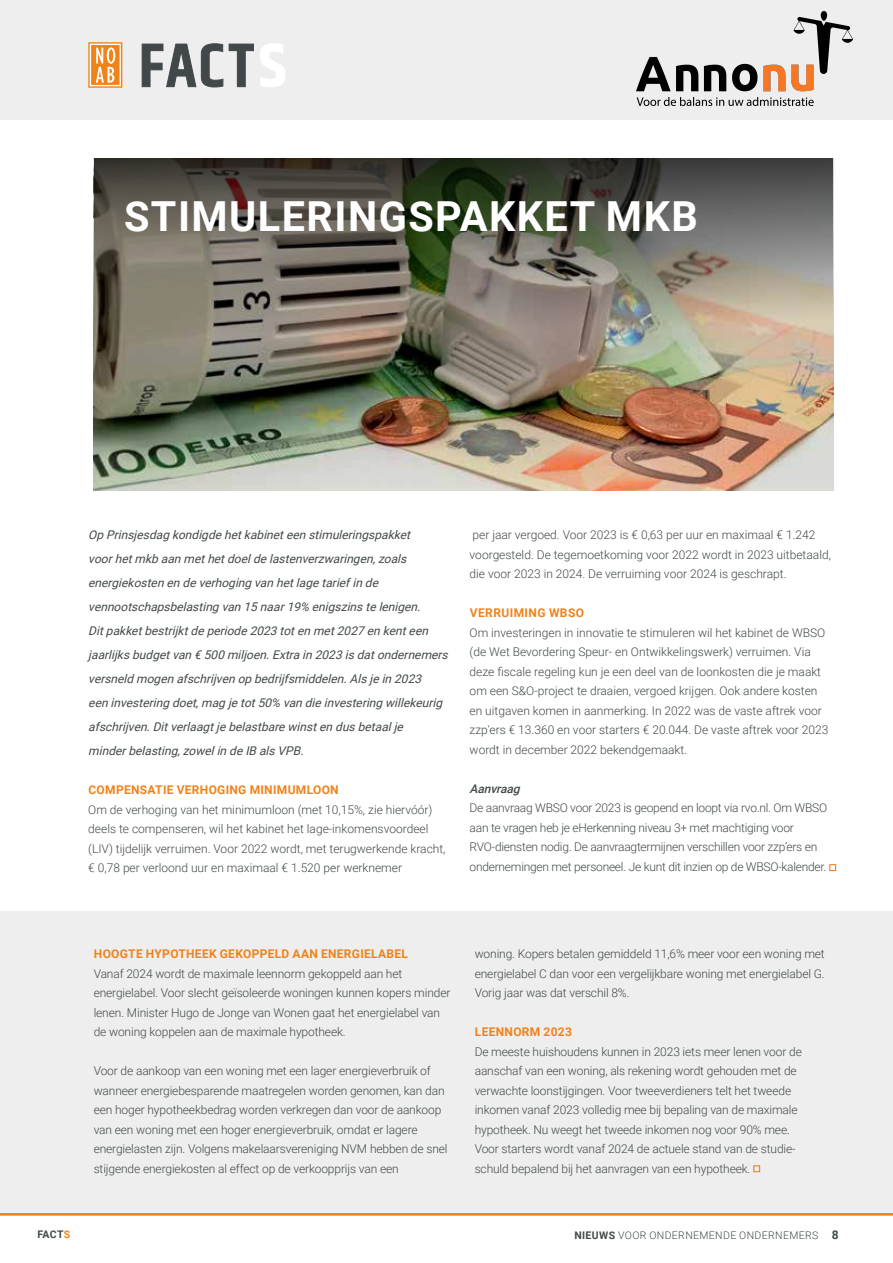
<style>
.page{position:relative;width:893px;height:1263px;background:#fff}
.page>*{position:absolute;margin:0;border:0;box-sizing:border-box;transform-origin:0 0}
.t1{font:700 41.4px "Roboto";letter-spacing:.035em;color:#fff}
.t2{font:300 12px/19.5px "Roboto";letter-spacing:-.01em;color:#424849}
.t3{font:italic 12px/24px "Roboto";color:#424849}
.t4{font:700 12px "Roboto";letter-spacing:.025em;color:#f0821a}
.t5{font:italic 500 12px "Roboto";color:#424849}
.t6{font:300 10.5px "Roboto";letter-spacing:.035em;color:#424849}
.t7{font:700 10.5px "Roboto";letter-spacing:.025em;color:#424849}
.s1{color:#f0821a}
.s2{font-weight:700}
.s3{font-weight:700;font-size:12px}
</style>
<div class="page">
<div style="left:0;top:911px;width:893px;height:303px;background:#eee"></div>
<div style="left:0;top:0;width:893px;height:120px;background:#eee"></div>
<hr style="left:0;top:1213px;width:893px;height:3px;background:#f0821a">
<svg style="left:753px;top:1165px;width:8px;height:8px"></svg>
<img style="left:94px;top:158px;width:739px;height:326px">
<svg style="left:829px;top:864px;width:8px;height:8px"></svg>
<svg style="left:88px;top:42px;width:34px;height:46px;background:#f4a963"></svg>
<svg style="left:141px;top:43px;width:144px;height:45px"></svg>
<img style="left:637px;top:12px;width:215px;height:94px">
<h1 class="t1" style="left:124px;top:187px;width:575px">STIMULERINGSPAKKET MKB</h1>
<p class="t3" style="left:88px;top:522px;width:365px">OpPrinsjesdagkondigdehetkabineteenstimuleringspakket voorhetmkbaanmethetdoeldelastenverzwaringen,zoals energiekostenendeverhogingvanhetlagetariefinde vennootschapsbelastingvan15naar19% enigszinstelenigen.<br>Ditpakketbestrij ktdeperiode2023totenmet2027enkenteen jaarlijksbudgetvan€500miljoen.Extrain2023isdatondernemers versneldmogenafschrijvenopbedrijfsmiddelen.Alsjein2023 eeninvesteringdoet,magjetot50% vandieinvesteringwillekeurig afschrijven.Ditverlaagtjebelastbarewinstendusbetaalje minderbelasting,zowelindeIB alsVPB.</p>
<p class="t4" style="left:89px;top:781px;width:252px">COMPENSATIE VERHOGING MINIMUMLOON</p>
<p class="t2" style="left:88px;top:799px;width:359px">Om de verhoging van het minimumloon (met 10,15%, zie hiervóór) deels te compenseren, wil het kabinet het lage-inkomensvoordeel (LIV) tijdelijk verruimen. Voor 2022 wordt, met terugwerkende kracht, € 0,78 per verloond uur en maximaal € 1.520 per werknemer</p>
<p class="t2" style="left:470px;top:525px;width:363px">per jaar vergoed. Voor 2023 is € 0,63 per uur en maximaal € 1.242 voorgesteld. De tegemoetkoming voor 2022 wordt in 2023 uitbetaald, die voor 2023 in 2024. De verruiming voor 2024 is geschrapt.</p>
<p class="t4" style="left:470px;top:604px;width:116px">VERRUIMING WBSO</p>
<p class="t2" style="left:470px;top:622px;width:360px">Om investeringen in innovatie te stimuleren wil het kabinet de WBSO (de Wet Bevordering Speur- en Ontwikkelingswerk) verruimen. Via deze fiscale regeling kun je een deel van de loonkosten die je maakt om een S&amp;O-project te draaien, vergoed krijgen. Ook andere kosten en uitgaven komen in aanmerking. In 2022 was de vaste aftrek voor zzp'ers € 13.360 en voor starters € 20.044. De vaste aftrek voor 2023 wordt in december 2022 bekendgemaakt.</p>
<p class="t5" style="left:470px;top:780px;width:55px">Aanvraag</p>
<p class="t2" style="left:470px;top:798px;width:359px">De aanvraag WBSO voor 2023 is geopend en loopt via rvo.nl. Om WBSO aan te vragen heb je eHerkenning niveau 3+ met machtiging voor RVO-diensten nodig. De aanvraagtermijnen verschillen voor zzp’ers en ondernemingen met personeel. Je kunt dit inzien op de WBSO-kalender.</p>
<p class="t4" style="left:94px;top:946px;width:316px">HOOGTE HYPOTHEEK GEKOPPELD AAN ENERGIELABEL</p>
<p class="t2" style="left:94px;top:963px;width:358px">Vanaf 2024 wordt de maximale leennorm gekoppeld aan het energielabel. Voor slecht geïsoleerde woningen kunnen kopers minder lenen. Minister Hugo de Jonge van Wonen gaat het energielabel van de woning koppelen aan de maximale hypotheek.</p>
<p class="t2" style="left:94px;top:1061px;width:355px">Voor de aankoop van een woning met een lager energieverbruik of wanneer energiebesparende maatregelen worden genomen, kan dan een hoger hypotheekbedrag worden verkregen dan voor de aankoop van een woning met een hoger energieverbruik, omdat er lagere energielasten zijn. Volgens makelaarsvereniging NVM hebben de snel stijgende energiekosten al effect op de verkoopprijs van een</p>
<p class="t2" style="left:475px;top:944px;width:352px;text-align:justify">woning. Kopers betalen gemiddeld 11,6% meer voor een woning met energielabel C dan voor een vergelijkbare woning met energielabel G.<br>Vorig jaar was dat verschil 8%.</p>
<p class="t4" style="left:475px;top:1024px;width:99px">LEENNORM 2023</p>
<p class="t2" style="left:475px;top:1041px;width:329px">De meeste huishoudens kunnen in 2023 iets meer lenen voor de aanschaf van een woning, als rekening wordt gehouden met de verwachte loonstijgingen. Voor tweeverdieners telt het tweede inkomen vanaf 2023 volledig mee bij bepaling van de maximale hypotheek. Nu weegt het tweede inkomen nog voor 90% mee.<br>Voor starters wordt vanaf 2024 de actuele stand van de studie&shy;schuld bepalend bij het aanvragen van een hypotheek.</p>
<p class="t7" style="left:37px;top:1227px;width:34px">FACT<span class="s1">S</span></p>
<p class="t6" style="left:574px;top:1228px;width:266px"><span class="s2">NIEUWS</span> VOOR ONDERNEMENDE ONDERNEMERS <span class="s3">8</span></p>
</div>
